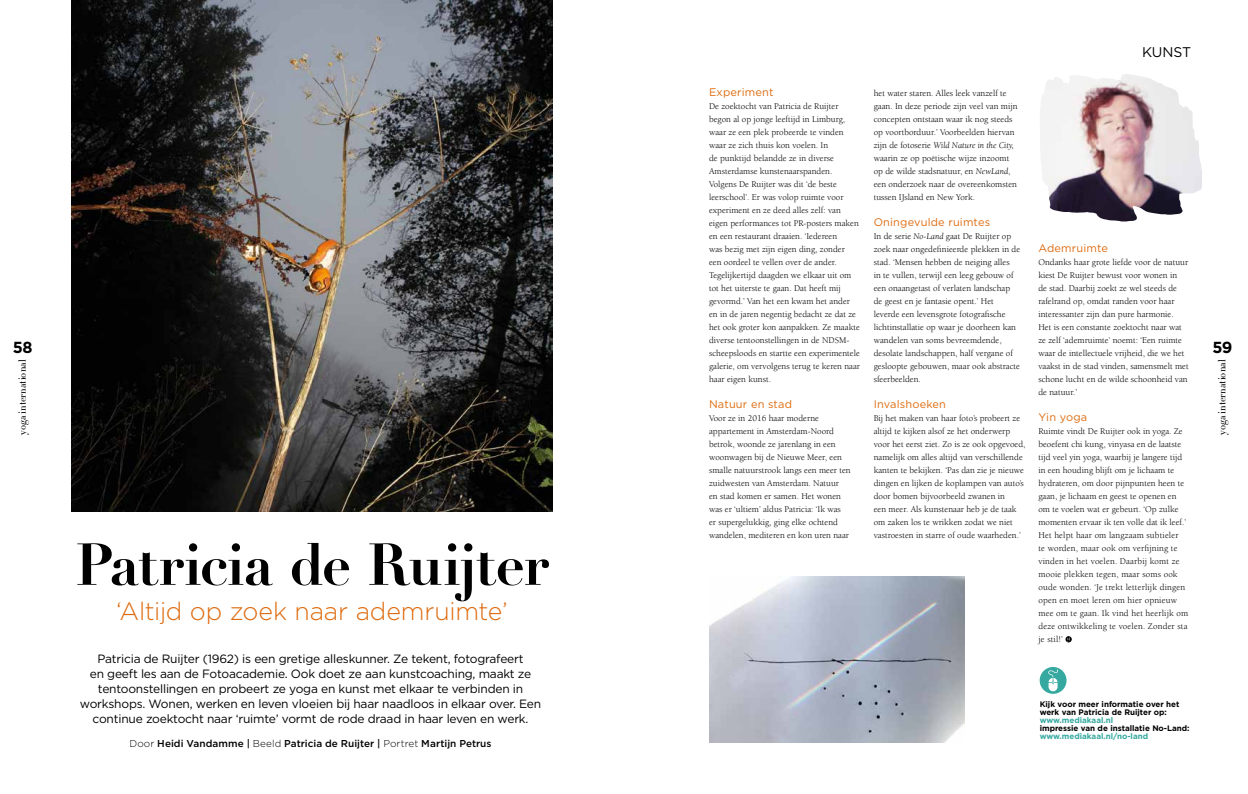
<style>
.page{position:relative;width:1248px;height:794px;background:#fff}
.page>*{position:absolute;margin:0;border:0;box-sizing:border-box;transform-origin:0 0}
.t1{font:700 58px "Didot";letter-spacing:-.03em;color:#000}
.t2{font:300 25px "Gotham";letter-spacing:-.005em;color:#de6b0f}
.t3{font:700 16px "Gotham";color:#000}
.t4{font:14px "Gotham";letter-spacing:-.015em;color:#000}
.t5{font:12px/15px "Gotham";letter-spacing:-.02em;color:#000;text-align:center}
.t6{font:11px "Gotham";letter-spacing:.015em;color:#de6b0f}
.t7{font:500 10px "Gotham";letter-spacing:.005em;color:#000}
.t8{font:300 10px "Didot HTF 06";letter-spacing:.005em;color:#000}
.t9{font:9px/13px "Berkeley";color:#000}
.t10{font:700 8px/8px "Gotham";color:#000}
.t11{font:700 8px "Gotham";color:#35a99f}
.s1{font-weight:300}
.s2{font-style:italic}
</style>
<div class="page">
<svg style="left:1065px;top:636px;width:6px;height:6px"></svg>
<div style="left:1039px;top:667px;width:27px;height:27px;background:#35a99f;border-radius:50%"></div>
<svg style="left:1048px;top:670px;width:9px;height:21px"></svg>
<img style="left:71px;top:0;width:481px;height:512px">
<img style="left:1040px;top:75px;width:161px;height:146px">
<img style="left:709px;top:577px;width:255px;height:165px">
<h3 class="t3" style="left:13px;top:338px;width:21px">58</h3>
<p class="t8" style="left:16px;top:434px;width:77px;rotate:-90deg">yoga international</p>
<h1 class="t1" style="left:75px;top:528px;width:474px">Patricia de Ruijter</h1>
<h2 class="t2" style="left:116px;top:597px;width:393px">‘Altijd op zoek naar ademruimte’</h2>
<p class="t5" style="left:80px;top:650px;width:463px">Patricia de Ruijter (1962) is een gretige alleskunner. Ze tekent, fotografeert<br>en geeft les aan de Fotoacademie. Ook doet ze aan kunstcoaching, maakt ze tentoonstellingen en probeert ze yoga en kunst met elkaar te verbinden in workshops. Wonen, werken en leven vloeien bij haar naadloos in elkaar over. Een continue zoektocht naar ‘ruimte’ vormt de rode draad in haar leven en werk.</p>
<p class="t7" style="left:129px;top:737px;width:363px"><span class="s1">Door</span> Heidi Vandamme | <span class="s1">Beeld</span> Patricia de Ruijter | <span class="s1">Portret</span> Martijn Petrus</p>
<p class="t6" style="left:709px;top:86px;width:66px">Experiment</p>
<p class="t9" style="left:709px;top:100px;width:152px">De zoektocht van Patricia de Ruijter begon al op jonge leeftijd in Limburg, waar ze een plek probeerde te vinden waar ze zich thuis kon voelen. In<br>de punktijd belandde ze in diverse Amsterdamse kunstenaarspanden.<br>Volgens De Ruijter was dit ‘de beste leerschool’. Er was volop ruimte voor experiment en ze deed alles zelf: van eigen performances tot PR-posters maken en een restaurant draaien. ‘Iedereen<br>was bezig met zijn eigen ding, zonder<br>een oordeel te vellen over de ander.<br>Tegelijkertijd daagden we elkaar uit om tot het uiterste te gaan. Dat heeft mij gevormd.’ Van het een kwam het ander en in de jaren negentig bedacht ze dat ze het ook groter kon aanpakken. Ze maakte diverse tentoonstellingen in de NDSM&shy;scheepsloods en startte een experimentele galerie, om vervolgens terug te keren naar haar eigen kunst.</p>
<p class="t6" style="left:709px;top:398px;width:84px">Natuur en stad</p>
<p class="t9" style="left:709px;top:412px;width:143px">Voor ze in 2016 haar moderne appartement in Amsterdam-Noord betrok, woonde ze jarenlang in een woonwagen bij de Nieuwe Meer, een smalle natuurstrook langs een meer ten zuidwesten van Amsterdam. Natuur<br>en stad komen er samen. Het wonen was er ‘ultiem’ aldus Patricia: ‘Ik was<br>er supergelukkig, ging elke ochtend wandelen, mediteren en kon uren naar</p>
<h3 class="t4" style="left:1141px;top:44px;width:51px">KUNST</h3>
<p class="t9" style="left:873px;top:87px;width:145px">het water staren. Alles leek vanzelf te gaan. In deze periode zijn veel van mijn concepten ontstaan waar ik nog steeds op voortborduur.’ Voorbeelden hiervan zijn de fotoserie <span class="s2">Wild Nature in the City, </span>waarin ze op poëtische wijze inzoomt op de wilde stadsnatuur, en <span class="s2">NewLand</span>, een onderzoek naar de overeenkomsten tussen IJsland en New York.</p>
<p class="t6" style="left:873px;top:216px;width:118px">Oningevulde ruimtes</p>
<p class="t9" style="left:873px;top:230px;width:148px">In de serie <span class="s2">No-Land</span> gaat De Ruijter op zoek naar ongedefinieerde plekken in de stad. ‘Mensen hebben de neiging alles<br>in te vullen, terwijl een leeg gebouw of een onaangetast of verlaten landschap de geest en je fantasie opent.’ Het leverde een levensgrote fotografische lichtinstallatie op waar je doorheen kan wandelen van soms bevreemdende, desolate landschappen, half vergane of gesloopte gebouwen, maar ook abstracte sfeerbeelden.</p>
<p class="t6" style="left:873px;top:398px;width:74px">Invalshoeken</p>
<p class="t9" style="left:873px;top:412px;width:153px">Bij het maken van haar foto’s probeert ze altijd te kijken alsof ze het onderwerp voor het eerst ziet. Zo is ze ook opgevoed, namelijk om alles altijd van verschillende kanten te bekijken. ‘Pas dan zie je nieuwe dingen en lijken de koplampen van auto’s door bomen bijvoorbeeld zwanen in<br>een meer. Als kunstenaar heb je de taak om zaken los te wrikken zodat we niet vastroesten in starre of oude waarheden.’</p>
<p class="t6" style="left:1038px;top:242px;width:71px">Ademruimte</p>
<p class="t9" style="left:1038px;top:256px;width:152px">Ondanks haar grote liefde voor de natuur kiest De Ruijter bewust voor wonen in<br>de stad. Daarbij zoekt ze wel steeds de rafelrand op, omdat randen voor haar interessanter zijn dan pure harmonie.<br>Het is een constante zoektocht naar wat ze zelf ‘ademruimte’ noemt: ‘Een ruimte waar de intellectuele vrijheid, die we het vaakst in de stad vinden, samensmelt met schone lucht en de wilde schoonheid van de natuur.’</p>
<p class="t6" style="left:1038px;top:411px;width:50px">Yin yoga</p>
<p class="t9" style="left:1038px;top:425px;width:151px">Ruimte vindt De Ruijter ook in yoga. Ze beoefent chi kung, vinyasa en de laatste tijd veel yin yoga, waarbij je langere tijd in een houding blijft om je lichaam te hydrateren, om door pijnpunten heen te gaan, je lichaam en geest te openen en om te voelen wat er gebeurt. ‘Op zulke momenten ervaar ik ten volle dat ik leef.’ Het helpt haar om langzaam subtieler<br>te worden, maar ook om verfijning te vinden in het voelen. Daarbij komt ze mooie plekken tegen, maar soms ook oude wonden. ‘Je trekt letterlijk dingen open en moet leren om hier opnieuw mee om te gaan. Ik vind het heerlijk om deze ontwikkeling te voelen. Zonder sta je stil!’</p>
<h3 class="t3" style="left:1212px;top:338px;width:21px">59</h3>
<p class="t8" style="left:1215px;top:434px;width:77px;rotate:-90deg">yoga international</p>
<p class="t10" style="left:1039px;top:700px;width:141px">Kijk voor meer informatie over het werk van Patricia de Ruijter op:</p>
<p class="t11" style="left:1039px;top:716px;width:75px">www.mediakaal.nl</p>
<p class="t10" style="left:1039px;top:724px;width:151px">impressie van de installatie No-Land:</p>
<p class="t11" style="left:1039px;top:732px;width:110px">www.mediakaal.nl/no-land</p>
</div>
